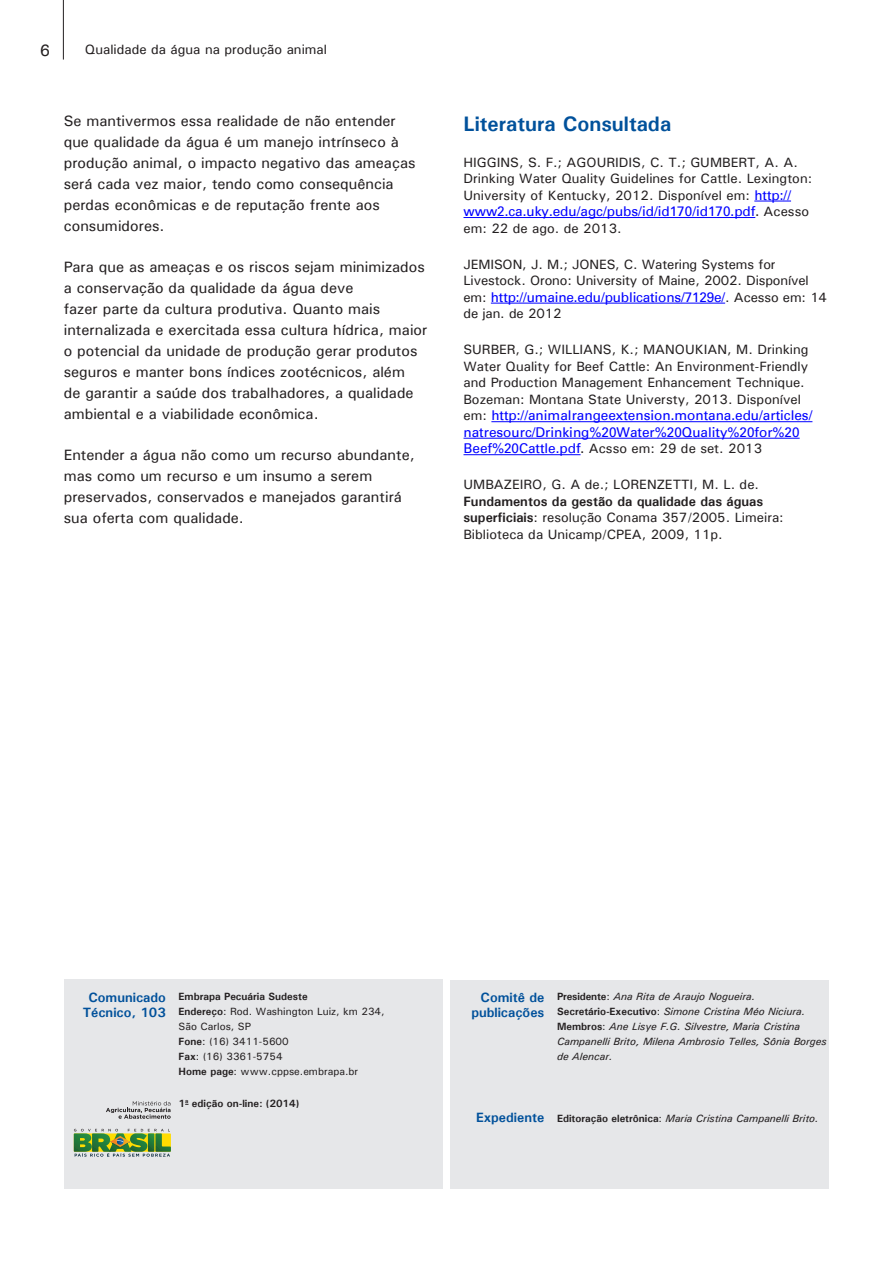
<style>
.page{position:relative;width:893px;height:1263px;background:#fff}
.page>*{position:absolute;margin:0;border:0;box-sizing:border-box;transform-origin:0 0}
.t1{font:700 21px "Univers";color:#01519b}
.t2{font:500 16.5px "Univers";color:#231f20}
.t3{font:500 15px/21px "Univers";color:#231f20}
.t4{font:500 13.5px/16.5px "Univers";color:#231f20}
.t5{font:700 13.5px/15px "Univers";color:#01519b;text-align:right}
.t6{font:italic 500 10.5px/15px "Univers";color:#231f20}
.t7{font:500 10.5px/15px "Univers";color:#231f20}
.t8{font:700 10.5px "Univers";color:#231f20}
.s1{font-weight:400;color:#00f}
.s2{font-weight:400}
.s3{font-weight:700}
.s4{font-weight:700;font-style:normal}
.s5{font-style:normal}
</style>
<div class="page">
<hr style="left:63px;top:0;width:1px;height:60px;background:#231f20">
<div style="left:451px;top:980px;width:378px;height:208px;background:#e6e7e9"></div>
<div style="left:64px;top:979px;width:378px;height:209px;background:#e6e7e9"></div>
<svg style="left:106px;top:1101px;width:65px;height:18px"></svg>
<svg style="left:74px;top:1129px;width:97px;height:28px"></svg>
<hr style="left:754px;top:201px;width:37px;height:1px;background:#00f">
<hr style="left:463px;top:217px;width:292px;height:1px;background:#00f">
<hr style="left:491px;top:303px;width:234px;height:1px;background:#00f">
<hr style="left:491px;top:421px;width:321px;height:1px;background:#00f">
<hr style="left:463px;top:438px;width:337px;height:1px;background:#00f">
<hr style="left:463px;top:454px;width:118px;height:1px;background:#00f">
<p class="t2" style="left:40px;top:39px;width:12px">6</p>
<p class="t4" style="left:85px;top:41px;width:244px">Qualidade da água na produção animal</p>
<p class="t3" style="left:64px;top:110px;width:353px">Se mantivermos essa realidade de não entender que qualidade da água é um manejo intrínseco à produção animal, o impacto negativo das ameaças será cada vez maior, tendo como consequência perdas econômicas e de reputação frente aos consumidores.</p>
<p class="t3" style="left:64px;top:256px;width:365px">Para que as ameaças e os riscos sejam minimizados a conservação da qualidade da água deve<br>fazer parte da cultura produtiva. Quanto mais internalizada e exercitada essa cultura hídrica, maior o potencial da unidade de produção gerar produtos seguros e manter bons índices zootécnicos, além<br>de garantir a saúde dos trabalhadores, a qualidade ambiental e a viabilidade econômica.</p>
<p class="t3" style="left:64px;top:444px;width:352px">Entender a água não como um recurso abundante, mas como um recurso e um insumo a serem preservados, conservados e manejados garantirá sua oferta com qualidade.</p>
<h1 class="t1" style="left:463px;top:110px;width:209px">Literatura Consultada</h1>
<p class="t4" style="left:463px;top:153px;width:350px">HIGGINS, S. F.; AGOURIDIS, C. T.; GUMBERT, A. A.<br>Drinking Water Quality Guidelines for Cattle. Lexington:<br>University of Kentucky, 2012. Disponível em: <span class="s1">http:// www2.ca.uky.edu/agc/pubs/id/id170/id170.pdf</span><span class="s2">.</span> Acesso em: 22 de ago. de 2013.</p>
<p class="t4" style="left:463px;top:256px;width:365px">JEMISON, J. M.; JONES, C. Watering Systems for Livestock. Orono: University of Maine, 2002. Disponível em: <span class="s1">http://umaine.edu/publications/7129e/</span>. Acesso em: 14 de jan. de 2012</p>
<p class="t4" style="left:463px;top:341px;width:350px">SURBER, G.; WILLIANS, K.; MANOUKIAN, M. Drinking Water Quality for Beef Cattle: An Environment-Friendly and Production Management Enhancement Technique.<br>Bozeman: Montana State Universty, 2013. Disponível em: <span class="s1">http://animalrangeextension.montana.edu/articles/ natresourc/Drinking%20Water%20Quality%20for%20<br>Beef%20Cattle.pdf</span><span class="s2">.</span> Acsso em: 29 de set. 2013</p>
<p class="t4" style="left:463px;top:476px;width:297px">UMBAZEIRO, G. A de.; LORENZETTI, M. L. de.</p>
<p class="t4" style="left:463px;top:493px;width:322px"><span class="s3">Fundamentos da gestão da qualidade das águas superficiais</span>: resolução Conama 357/2005. Limeira:<br>Biblioteca da Unicamp/CPEA, 2009, 11p.</p>
<p class="t5" style="left:83px;top:990px;width:85px;text-align:center">Comunicado<br>Técnico, 103</p>
<p class="t7" style="left:179px;top:989px;width:208px"><span class="s3">Embrapa Pecuária Sudeste<br>Endereço</span>: Rod. Washington Luiz, km 234,<br>São Carlos, SP<br><span class="s3">Fone</span>: (16) 3411-5600<br><span class="s3">Fax</span>: (16) 3361-5754<br><span class="s3">Home page</span>: www.cppse.embrapa.br</p>
<p class="t8" style="left:179px;top:1096px;width:122px">1<sup>a</sup> edição on-line: (2014)</p>
<p class="t5" style="left:471px;top:990px;width:74px">Comitê de publicações</p>
<p class="t6" style="left:557px;top:989px;width:271px"><span class="s4">Presidente</span><span class="s5">:</span> Ana Rita de Araujo Nogueira.<br><span class="s4">Secretário-Executivo</span><span class="s5">:</span> Simone Cristina Méo Niciura.<br><span class="s4">Membros</span><span class="s5">:</span> Ane Lisye F.G. Silvestre, Maria Cristina Campanelli Brito, Milena Ambrosio Telles, Sônia Borges de Alencar.</p>
<p class="t5" style="left:476px;top:1110px;width:70px">Expediente</p>
<p class="t6" style="left:557px;top:1110px;width:263px"><span class="s4">Editoração eletrônica</span><span class="s5">:</span> Maria Cristina Campanelli Brito.</p>
</div>
